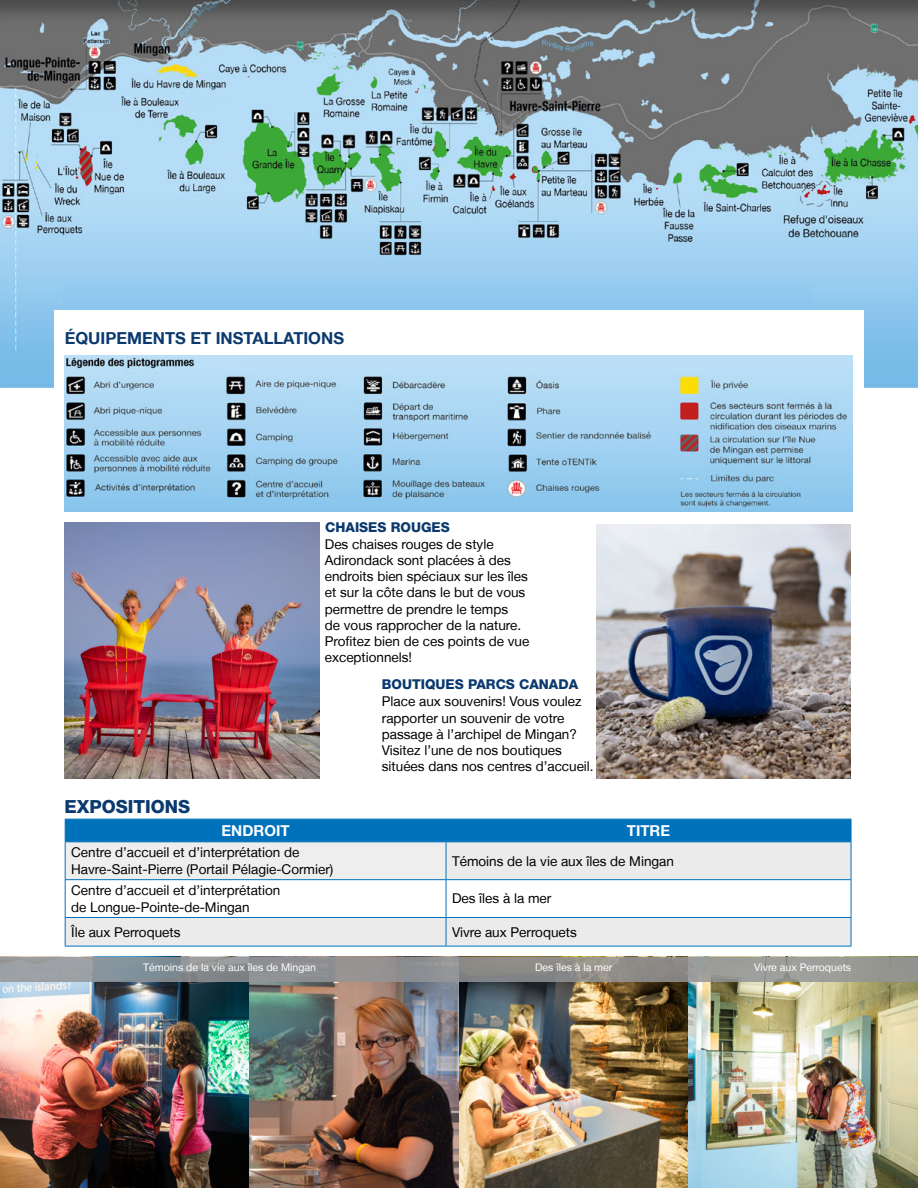
<style>
.page{position:relative;width:918px;height:1188px;background:#fff}
.page>*{position:absolute;margin:0;border:0;box-sizing:border-box;transform-origin:0 0}
.t1{font:800 18px "Helvetica Neue LT";color:#0a396e}
.t2{font:700 16.5px "Helvetica Neue LT";color:#0a396e}
.t3{font:700 15px "Helvetica Neue LT";color:#fff}
.t4{font:13.5px/16.2px "Helvetica Neue LT";color:#000}
.t5{font:800 13.5px "Helvetica Neue LT";color:#0a396e}
.t6{font:10.5px "Helvetica Neue LT";color:#fff}
</style>
<div class="page">
<img style="left:0;top:0;width:918px;height:388px">
<div style="left:54px;top:310px;width:810px;height:235px;background:#fff"></div>
<img style="left:248px;top:982px;width:440px;height:206px">
<img style="left:0;top:982px;width:248px;height:206px">
<img style="left:688px;top:982px;width:230px;height:206px">
<svg style="left:0;top:957px;width:918px;height:25px;background:#919393"></svg>
<div style="left:65px;top:842px;width:381px;height:38px;background:#eeeeef"></div>
<div style="left:446px;top:842px;width:405px;height:38px;background:#ebebeb"></div>
<div style="left:65px;top:819px;width:787px;height:23px;background:#0072bc"></div>
<div style="left:65px;top:918px;width:787px;height:28px;background:#ebebeb"></div>
<hr style="left:65px;top:946px;width:381px;height:1px;background:#0072bc">
<hr style="left:446px;top:946px;width:405px;height:1px;background:#0072bc">
<hr style="left:65px;top:841px;width:381px;height:1px;background:#0072bc">
<hr style="left:65px;top:842px;width:1px;height:37px;background:#0072bc">
<hr style="left:446px;top:841px;width:405px;height:1px;background:#0072bc">
<hr style="left:446px;top:842px;width:1px;height:37px;background:#0072bc">
<hr style="left:851px;top:842px;width:1px;height:37px;background:#0072bc">
<hr style="left:65px;top:879px;width:381px;height:1px;background:#0072bc">
<hr style="left:65px;top:880px;width:1px;height:37px;background:#0072bc">
<hr style="left:446px;top:879px;width:405px;height:1px;background:#0072bc">
<hr style="left:446px;top:880px;width:1px;height:37px;background:#0072bc">
<hr style="left:851px;top:880px;width:1px;height:37px;background:#0072bc">
<hr style="left:65px;top:917px;width:381px;height:1px;background:#0072bc">
<hr style="left:446px;top:917px;width:405px;height:1px;background:#0072bc">
<img style="left:65px;top:355px;width:787px;height:157px">
<img style="left:65px;top:523px;width:254px;height:256px">
<img style="left:596px;top:524px;width:255px;height:255px">
<p class="t2" style="left:65px;top:328px;width:281px">ÉQUIPEMENTS ET INSTALLATIONS</p>
<h1 class="t1" style="left:64px;top:796px;width:127px">EXPOSITIONS</h1>
<p class="t5" style="left:325px;top:519px;width:126px">CHAISES ROUGES</p>
<p class="t4" style="left:325px;top:536px;width:206px">Des chaises rouges de style<br>Adirondack sont placées à des endroits bien spéciaux sur les îles et sur la côte dans le but de vous permettre de prendre le temps<br>de vous rapprocher de la nature.<br>Profitez bien de ces points de vue exceptionnels!</p>
<p class="t5" style="left:382px;top:676px;width:198px">BOUTIQUES PARCS CANADA</p>
<p class="t4" style="left:382px;top:693px;width:213px">Place aux souvenirs! Vous voulez rapporter un souvenir de votre passage à l’archipel de Mingan?<br>Visitez l’une de nos boutiques situées dans nos centres d’accueil.</p>
<p class="t3" style="left:222px;top:821px;width:70px">ENDROIT</p>
<p class="t3" style="left:627px;top:821px;width:45px">TITRE</p>
<p class="t4" style="left:71px;top:844px;width:264px">Centre d’accueil et d’interprétation de<br>Havre-Saint-Pierre (Portail Pélagie-Cormier)</p>
<p class="t4" style="left:452px;top:852px;width:224px">Témoins de la vie aux îles de Mingan</p>
<p class="t4" style="left:71px;top:882px;width:211px">Centre d’accueil et d’interprétation de Longue-Pointe-de-Mingan</p>
<p class="t4" style="left:452px;top:890px;width:101px">Des îles à la mer</p>
<p class="t4" style="left:71px;top:924px;width:111px">Île aux Perroquets</p>
<p class="t4" style="left:452px;top:924px;width:126px">Vivre aux Perroquets</p>
<p class="t6" style="left:143px;top:961px;width:174px">Témoins de la vie aux îles de Mingan</p>
<p class="t6" style="left:535px;top:961px;width:79px">Des îles à la mer</p>
<p class="t6" style="left:754px;top:961px;width:99px">Vivre aux Perroquets</p>
</div>
